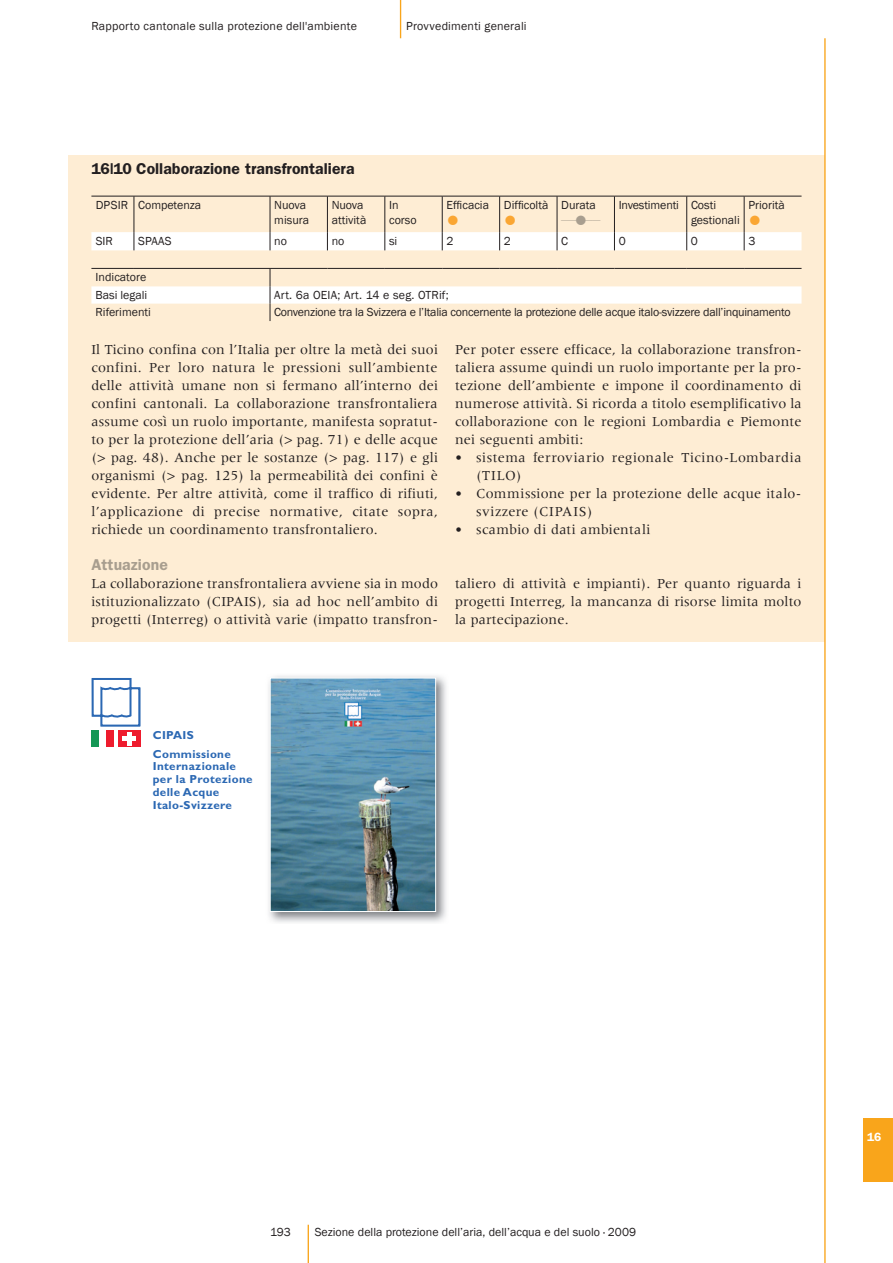
<style>
.page{position:relative;width:893px;height:1263px;background:#fff}
.page>*{position:absolute;margin:0;border:0;box-sizing:border-box;transform-origin:0 0}
.t1{font:600 15.75px "Franklin Gothic";letter-spacing:.005em;color:#231f20}
.t2{font:600 15.75px "Franklin Gothic";letter-spacing:.01em;color:#a89e8f}
.t3{font:15px "Apple Symbols";color:#a89e8f}
.t4{font:15px "Apple Symbols";color:#faa633}
.t5{font:14.25px/18px "Meridien";letter-spacing:.01em;color:#231f20;text-align:justify}
.t6{font:14.25px/18px "Meridien";letter-spacing:.035em;color:#231f20}
.t7{font:12px/15px "Franklin Gothic";color:#231f20}
.t8{font:12px "Franklin Gothic";letter-spacing:-.02em;color:#231f20}
.t9{font:12px "Franklin Gothic";letter-spacing:.02em;color:#231f20}
.t10{font:600 12px "Franklin Gothic";color:#fff}
.t11{font:700 11.7px/12.8px "Gill Sans";letter-spacing:.03em;color:#2b68b3}
</style>
<div class="page">
<hr style="left:400px;top:0;width:1px;height:38px;background:#f9a51b">
<div style="left:863px;top:1118px;width:30px;height:64px;background:#f9a51b"></div>
<hr style="left:308px;top:1225px;width:1px;height:38px;background:#f9a51b">
<div style="left:68px;top:156px;width:757px;height:486px;background:#feedd4"></div>
<svg style="left:91px;top:232px;width:710px;height:72px"></svg>
<hr style="left:134px;top:196px;width:1px;height:36px;background:#231f20">
<hr style="left:270px;top:196px;width:1px;height:36px;background:#231f20">
<hr style="left:327px;top:196px;width:1px;height:36px;background:#231f20">
<hr style="left:385px;top:196px;width:1px;height:36px;background:#231f20">
<hr style="left:442px;top:196px;width:1px;height:36px;background:#231f20">
<hr style="left:499px;top:196px;width:1px;height:36px;background:#231f20">
<hr style="left:557px;top:196px;width:1px;height:36px;background:#231f20">
<hr style="left:614px;top:196px;width:1px;height:36px;background:#231f20">
<hr style="left:686px;top:196px;width:1px;height:36px;background:#231f20">
<hr style="left:744px;top:196px;width:1px;height:36px;background:#231f20">
<svg style="left:134px;top:232px;width:1px;height:18px"></svg>
<svg style="left:270px;top:232px;width:1px;height:18px"></svg>
<svg style="left:327px;top:232px;width:1px;height:18px"></svg>
<svg style="left:385px;top:232px;width:1px;height:18px"></svg>
<svg style="left:442px;top:232px;width:1px;height:18px"></svg>
<svg style="left:499px;top:232px;width:1px;height:18px"></svg>
<svg style="left:557px;top:232px;width:1px;height:18px"></svg>
<svg style="left:614px;top:232px;width:1px;height:18px"></svg>
<svg style="left:686px;top:232px;width:1px;height:18px"></svg>
<svg style="left:744px;top:232px;width:1px;height:18px"></svg>
<svg style="left:270px;top:269px;width:1px;height:52px"></svg>
<hr style="left:91px;top:196px;width:43px;height:1px;background:#231f20">
<hr style="left:134px;top:196px;width:136px;height:1px;background:#231f20">
<hr style="left:270px;top:196px;width:57px;height:1px;background:#231f20">
<hr style="left:327px;top:196px;width:58px;height:1px;background:#231f20">
<hr style="left:385px;top:196px;width:57px;height:1px;background:#231f20">
<hr style="left:442px;top:196px;width:58px;height:1px;background:#231f20">
<hr style="left:500px;top:196px;width:57px;height:1px;background:#231f20">
<hr style="left:557px;top:196px;width:57px;height:1px;background:#231f20">
<hr style="left:614px;top:196px;width:73px;height:1px;background:#231f20">
<hr style="left:687px;top:196px;width:57px;height:1px;background:#231f20">
<hr style="left:744px;top:196px;width:57px;height:1px;background:#231f20">
<hr style="left:91px;top:268px;width:43px;height:1px;background:#231f20">
<hr style="left:134px;top:268px;width:136px;height:1px;background:#231f20">
<hr style="left:270px;top:268px;width:57px;height:1px;background:#231f20">
<hr style="left:327px;top:268px;width:58px;height:1px;background:#231f20">
<hr style="left:385px;top:268px;width:57px;height:1px;background:#231f20">
<hr style="left:442px;top:268px;width:58px;height:1px;background:#231f20">
<hr style="left:500px;top:268px;width:57px;height:1px;background:#231f20">
<hr style="left:557px;top:268px;width:57px;height:1px;background:#231f20">
<hr style="left:614px;top:268px;width:73px;height:1px;background:#231f20">
<hr style="left:687px;top:268px;width:57px;height:1px;background:#231f20">
<hr style="left:744px;top:268px;width:57px;height:1px;background:#231f20">
<img style="left:268px;top:676px;width:178px;height:247px">
<img style="left:272px;top:680px;width:162px;height:230px">
<div style="left:270px;top:678px;width:166px;height:234px;border:1px solid #fff"></div>
<svg style="left:92px;top:678px;width:49px;height:49px"></svg>
<div style="left:92px;top:731px;width:7px;height:16px;background:#149755"></div>
<div style="left:107px;top:731px;width:7px;height:16px;background:#ee1b2d"></div>
<div style="left:118px;top:731px;width:22px;height:16px;background:#ee1b2d"></div>
<hr style="left:127px;top:732px;width:4px;height:13px;background:#fff">
<hr style="left:122px;top:737px;width:14px;height:4px;background:#fff">
<hr style="left:824px;top:38px;width:2px;height:1225px;background:#f9a51b">
<p class="t9" style="left:91px;top:18px;width:267px">Rapporto cantonale sulla protezione dell'ambiente</p>
<p class="t7" style="left:406px;top:19px;width:122px">Provvedimenti generali</p>
<p class="t1" style="left:91px;top:159px;width:265px">16|10 Collaborazione transfrontaliera</p>
<p class="t7" style="left:96px;top:198px;width:107px">DPSIR Competenza</p>
<p class="t7" style="left:274px;top:198px;width:36px">Nuova misura</p>
<p class="t7" style="left:332px;top:198px;width:36px">Nuova attività</p>
<p class="t7" style="left:389px;top:198px;width:29px">In corso</p>
<p class="t7" style="left:446px;top:198px;width:44px">Efficacia</p>
<p class="t4" style="left:446px;top:211px;width:15px">●</p>
<p class="t7" style="left:504px;top:198px;width:46px">Difficoltà</p>
<p class="t4" style="left:504px;top:211px;width:15px">●</p>
<p class="t7" style="left:561px;top:198px;width:36px">Durata</p>
<p class="t3" style="left:561px;top:209px;width:41px">──●──</p>
<p class="t7" style="left:691px;top:198px;width:50px;text-indent:-72px">Investimenti Costi gestionali</p>
<p class="t7" style="left:748px;top:198px;width:38px">Priorità</p>
<p class="t4" style="left:748px;top:211px;width:15px">●</p>
<p class="t7" style="left:96px;top:234px;width:19px">SIR</p>
<p class="t7" style="left:138px;top:234px;width:35px">SPAAS</p>
<p class="t7" style="left:274px;top:234px;width:14px">no</p>
<p class="t7" style="left:332px;top:234px;width:14px">no</p>
<p class="t7" style="left:389px;top:234px;width:10px">si</p>
<p class="t7" style="left:446px;top:234px;width:9px">2</p>
<p class="t7" style="left:504px;top:234px;width:9px">2</p>
<p class="t7" style="left:561px;top:234px;width:8px">C</p>
<p class="t7" style="left:619px;top:234px;width:9px">0</p>
<p class="t7" style="left:691px;top:234px;width:9px">0</p>
<p class="t7" style="left:748px;top:234px;width:9px">3</p>
<p class="t7" style="left:96px;top:268px;width:53px;line-height:18px">Indicatore<br>Basi legali</p>
<p class="t7" style="left:274px;top:288px;width:176px">Art. 6a OEIA; Art. 14 e seg. OTRif;</p>
<p class="t7" style="left:96px;top:305px;width:57px">Riferimenti</p>
<p class="t8" style="left:274px;top:305px;width:518px">Convenzione tra la Svizzera e l’Italia concernente la protezione delle acque italo-svizzere dall’inquinamento</p>
<p class="t5" style="left:91px;top:340px;width:348px">Il Ticino confina con l’Italia per oltre la metà dei suoi confini. Per loro natura le pressioni sull’ambiente delle attività umane non si fermano all’interno dei confini cantonali. La collaborazione transfrontaliera assume così un ruolo importante, manifesta sopratut&shy;to per la protezione dell’aria (&gt; pag. 71) e delle acque (&gt; pag. 48). Anche per le sostanze (&gt; pag. 117) e gli organismi (&gt; pag. 125) la permeabilità dei confini è evidente. Per altre attività, come il traffico di rifiuti, l’applicazione di precise normative, citate sopra, richiede un coordinamento transfrontaliero.</p>
<p class="t5" style="left:455px;top:340px;width:348px">Per poter essere efficace, la collaborazione transfron&shy;taliera assume quindi un ruolo importante per la pro&shy;tezione dell’ambiente e impone il coordinamento di numerose attività. Si ricorda a titolo esemplificativo la collaborazione con le regioni Lombardia e Piemonte nei seguenti ambiti:</p>
<p class="t6" style="left:476px;top:448px;width:327px;text-indent:-21px">• sistema ferroviario regionale Ticino-Lombardia (TILO)</p>
<p class="t5" style="left:476px;top:484px;width:327px;text-indent:-21px">• Commissione per la protezione delle acque italo&shy;svizzere (CIPAIS)</p>
<p class="t5" style="left:455px;top:520px;width:197px">• scambio di dati ambientali</p>
<p class="t2" style="left:91px;top:555px;width:78px">Attuazione</p>
<p class="t5" style="left:91px;top:574px;width:348px">La collaborazione transfrontaliera avviene sia in modo istituzionalizzato (CIPAIS), sia ad hoc nell’ambito di progetti (Interreg) o attività varie (impatto transfron-</p>
<p class="t5" style="left:455px;top:574px;width:348px">taliero di attività e impianti). Per quanto riguarda i progetti Interreg, la mancanza di risorse limita molto la partecipazione.</p>
<p class="t11" style="left:153px;top:725px;width:80px;line-height:18.6px">CIPAIS<br>Commissione</p>
<p class="t11" style="left:153px;top:760px;width:101px">Internazionale per la Protezione delle Acque<br>Italo-Svizzere</p>
<p class="t7" style="left:270px;top:1225px;width:22px">193</p>
<p class="t7" style="left:315px;top:1225px;width:323px">Sezione della protezione dell’aria, dell’acqua e del suolo · 2009</p>
<p class="t10" style="left:867px;top:1130px;width:16px">16</p>
</div>
